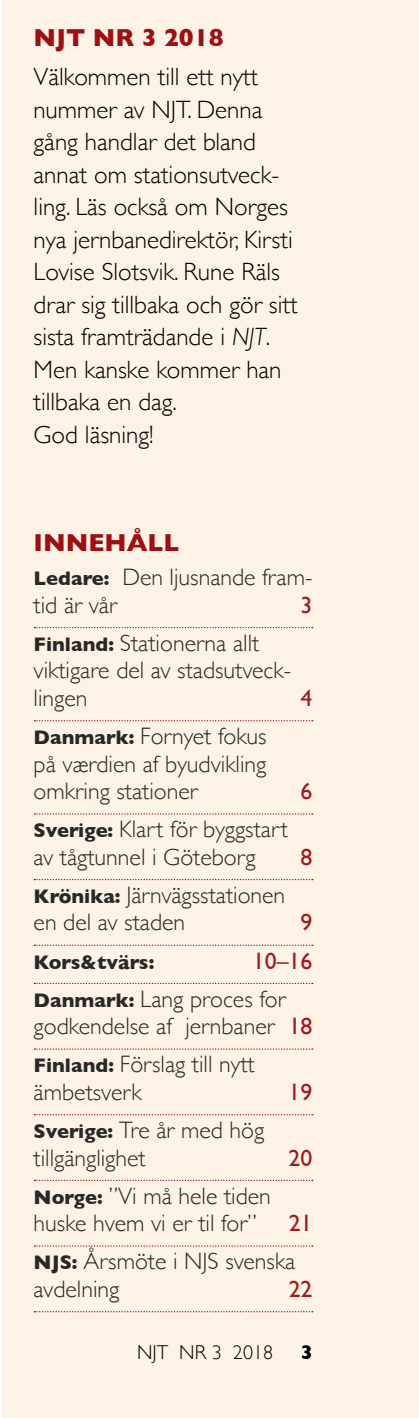
<style>
.page{position:relative;width:419px;height:1418px;background:#fff}
.page>*{position:absolute;margin:0;border:0;box-sizing:border-box;transform-origin:0 0}
.t1{font:300 25px/32.5px "Gill Sans";color:#000}
.t2{font:700 25px "Gill Sans";color:#9d0f12}
.t3{font:300 23.75px/27.5px "Gill Sans";color:#282827}
.t4{font:23.75px "Gill Sans";color:#a11b1e}
.t5{font:700 20px "Gill Sans";color:#282827}
.t6{font:300 20px "Gill Sans";color:#000}
.t7{font:700 20px "Gill Sans";color:#000}
.s1{font-style:italic}
.s2{font-weight:700;font-size:20px}
.s3{font-weight:400;color:#a11b1e}
</style>
<div class="page">
<div style="left:2px;top:0;width:416px;height:1417px;background:#fdf2e6"></div>
<svg style="left:34px;top:627px;width:278px;height:1px"></svg>
<svg style="left:34px;top:720px;width:278px;height:1px"></svg>
<svg style="left:34px;top:813px;width:278px;height:1px"></svg>
<svg style="left:34px;top:879px;width:278px;height:1px"></svg>
<svg style="left:34px;top:944px;width:278px;height:1px"></svg>
<svg style="left:34px;top:982px;width:278px;height:2px"></svg>
<svg style="left:34px;top:1048px;width:278px;height:1px"></svg>
<svg style="left:34px;top:1114px;width:278px;height:1px"></svg>
<svg style="left:34px;top:1179px;width:278px;height:1px"></svg>
<svg style="left:34px;top:1245px;width:278px;height:1px"></svg>
<svg style="left:34px;top:1311px;width:278px;height:1px"></svg>
<p class="t2" style="left:34px;top:17px;width:191px">NJT NR 3 2018</p>
<p class="t1" style="left:34px;top:59px;width:265px">Välkommen till ett nytt nummer av NJT. Denna gång handlar det bland annat om stationsutveck&shy;ling. Läs också om Norges nya jernbanedirektör, Kirsti<br>Lovise Slotsvik. Rune Räls drar sig tillbaka och gör sitt sista framträdande i <span class="s1">NJT</span>.<br>Men kanske kommer han tillbaka en dag.<br>God läsning!</p>
<p class="t2" style="left:34px;top:522px;width:147px">INNEHÅLL</p>
<p class="t3" style="left:34px;top:562px;width:280px"><span class="s2">Ledare:</span> Den ljusnande fram&shy;tid är vår</p>
<p class="t4" style="left:300px;top:591px;width:13px">3</p>
<p class="t3" style="left:34px;top:628px;width:259px"><span class="s2">Finland:</span> Stationerna allt viktigare del av stadsutveck&shy;lingen</p>
<p class="t3" style="left:34px;top:721px;width:234px;text-align:justify"><span class="s2">Danmark:</span> Fornyet fokus på værdien af byudvikling omkring stationer</p>
<p class="t3" style="left:34px;top:814px;width:255px"><span class="s2">Sverige:</span> Klart för byggstart av tågtunnel i Göteborg</p>
<p class="t3" style="left:34px;top:880px;width:253px"><span class="s2">Krönika:</span> Järnvägsstationen en del av staden</p>
<p class="t4" style="left:300px;top:684px;width:13px">4</p>
<p class="t4" style="left:300px;top:777px;width:13px">6</p>
<p class="t4" style="left:300px;top:842px;width:13px">8</p>
<p class="t4" style="left:300px;top:908px;width:13px">9</p>
<p class="t3" style="left:34px;top:940px;width:280px;line-height:38.2px;text-indent:219px"><span class="s3">10–16<br></span><span class="s2">Danmark:</span> Lang proces for</p>
<p class="t3" style="left:34px;top:1006px;width:280px;line-height:38.2px">godkendelse af jernbaner <span class="s3">18<br></span><span class="s2">Finland:</span> Förslag till nytt</p>
<p class="t3" style="left:34px;top:1077px;width:109px">ämbetsverk</p>
<p class="t4" style="left:288px;top:1077px;width:25px">19</p>
<p class="t3" style="left:34px;top:1115px;width:232px"><span class="s2">Sverige:</span> Tre år med hög tillgänglighet</p>
<p class="t5" style="left:34px;top:946px;width:122px">Kors&amp;tvärs:</p>
<p class="t4" style="left:288px;top:1143px;width:25px">20</p>
<p class="t3" style="left:34px;top:1181px;width:238px"><span class="s2">Norge:</span> ”Vi må hele tiden huske hvem vi er til for”</p>
<p class="t3" style="left:34px;top:1203px;width:280px;line-height:38.2px;text-indent:255px"><span class="s3">21<br></span><span class="s2">NJS:</span> Årsmöte i NJS svenska</p>
<p class="t3" style="left:34px;top:1274px;width:87px">avdelning</p>
<p class="t4" style="left:288px;top:1274px;width:25px">22</p>
<p class="t6" style="left:137px;top:1336px;width:137px">NJT NR 3 2018</p>
<p class="t7" style="left:300px;top:1336px;width:13px">3</p>
</div>
